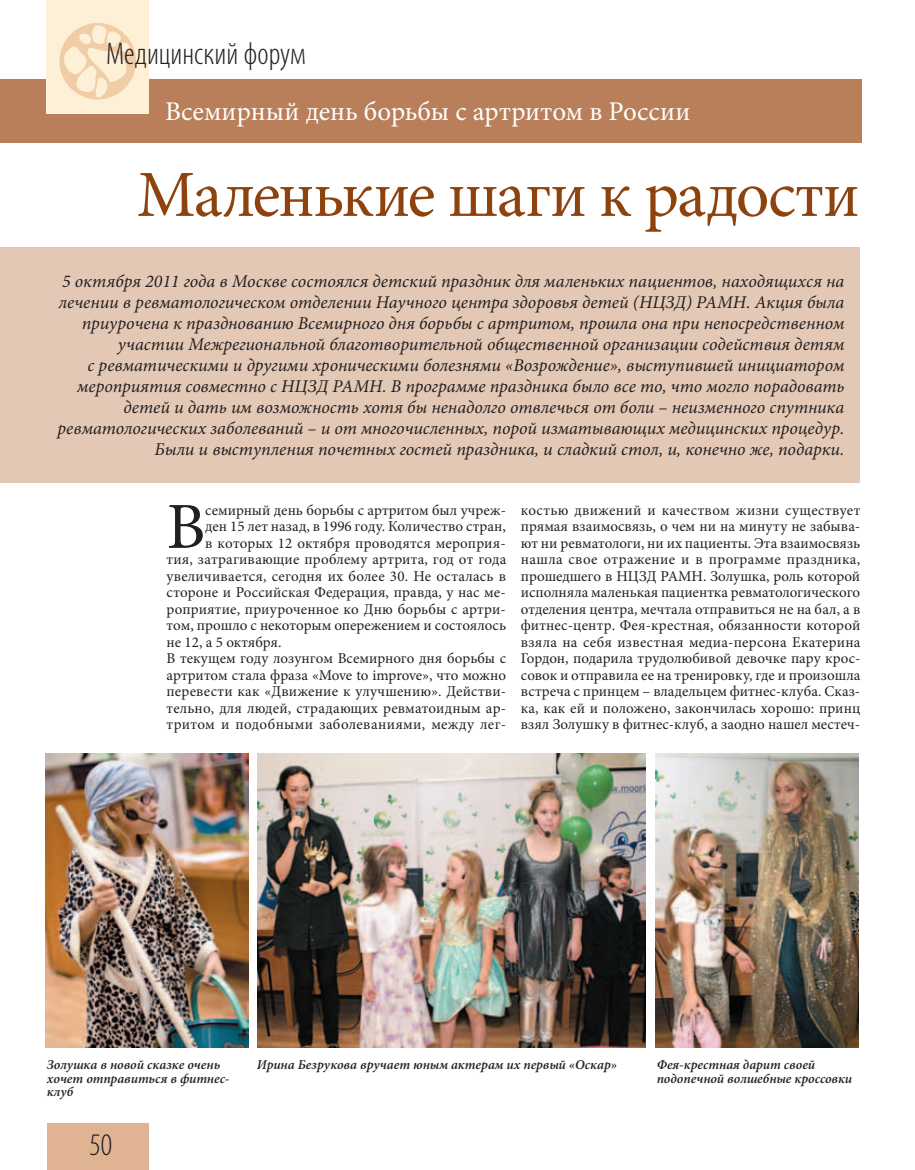
<style>
.page{position:relative;width:915px;height:1170px;background:#fff}
.page>*{position:absolute;margin:0;border:0;box-sizing:border-box;transform-origin:0 0}
.t1{font:66px "Minion Pro";letter-spacing:-.025em;color:#8e430f}
.t2{font:65.7px "Minion Pro";color:#231f20}
.t3{font:300 condensed 31.5px "Myriad Pro";color:#231f20}
.t4{font:27px "Minion Pro";letter-spacing:.005em;color:#fff}
.t5{font:italic 18px/21px "Minion Pro";color:#231f20;text-align:right}
.t6{font:15px/16.5px "Minion Pro";letter-spacing:.01em;color:#231f20;text-align:justify}
.t7{font:italic 600 13.5px/13.5px "Minion Pro";color:#231f20}
</style>
<div class="page">
<div style="left:0;top:79px;width:860px;height:64px;background:#b87f5a"></div>
<div style="left:47px;top:1123px;width:101px;height:46px;background:#e0b493"></div>
<div style="left:47px;top:0;width:102px;height:113px;background:#fef0d6"></div>
<div style="left:59px;top:23px;width:77px;height:76px;background:#f0cca7;border-radius:50%"></div>
<svg style="left:63px;top:24px;width:69px;height:75px"></svg>
<div style="left:0;top:247px;width:859px;height:235px;background:#e3c8b5"></div>
<img style="left:46px;top:753px;width:202px;height:294px">
<img style="left:655px;top:753px;width:202px;height:294px">
<img style="left:258px;top:753px;width:387px;height:294px">
<h3 class="t3" style="left:106px;top:35px;width:201px">Медицинский форум</h3>
<h3 class="t4" style="left:165px;top:93px;width:526px">Всемирный день борьбы с артритом в России</h3>
<h1 class="t1" style="left:137px;top:151px;width:724px">Маленькие шаги к радости</h1>
<p class="t5" style="left:57px;top:271px;width:788px">5 октября 2011 года в Москве состоялся детский праздник для маленьких пациентов, находящихся на лечении в ревматологическом отделении Научного центра здоровья детей (НЦЗД) РАМН. Акция была приурочена к празднованию Всемирного дня борьбы с артритом, прошла она при непосредственном участии Межрегиональной благотворительной общественной организации содействия детям<br>с ревматическими и другими хроническими болезнями «Возрождение», выступившей инициатором мероприятия совместно с НЦЗД РАМН. В программе праздника было все то, что могло порадовать детей и дать им возможность хотя бы ненадолго отвлечься от боли – неизменного спутника ревматологических заболеваний – и от многочисленных, порой изматывающих медицинских процедур.<br>Были и выступления почетных гостей праздника, и сладкий стол, и, конечно же, подарки.</p>
<h2 class="t2" style="left:166px;top:483px;width:40px">В</h2>
<p class="t6" style="left:205px;top:502px;width:302px">семирный день борьбы с артритом был учреж-</p>
<p class="t6" style="left:205px;top:518px;width:302px">ден 15 лет назад, в 1996 году. Количество стран,</p>
<p class="t6" style="left:205px;top:535px;width:302px">в которых 12 октября проводятся мероприя-</p>
<p class="t6" style="left:166px;top:551px;width:341px">тия, затрагивающие проблему артрита, год от года</p>
<p class="t6" style="left:166px;top:568px;width:341px">увеличивается, сегодня их более 30. Не осталась в</p>
<p class="t6" style="left:166px;top:584px;width:340px">стороне и Российская Федерация, правда, у нас ме-</p>
<p class="t6" style="left:166px;top:601px;width:341px">роприятие, приуроченное ко Дню борьбы с артри-</p>
<p class="t6" style="left:166px;top:617px;width:341px">том, прошло с некоторым опережением и состоялось</p>
<p class="t6" style="left:166px;top:634px;width:116px">не 12, а 5 октября.</p>
<p class="t6" style="left:166px;top:650px;width:341px">В текущем году лозунгом Всемирного дня борьбы с</p>
<p class="t6" style="left:166px;top:667px;width:341px">артритом стала фраза «Move to improve», что можно</p>
<p class="t6" style="left:166px;top:683px;width:341px">перевести как «Движение к улучшению». Действи-</p>
<p class="t6" style="left:166px;top:700px;width:341px">тельно, для людей, страдающих ревматоидным ар-</p>
<p class="t6" style="left:166px;top:716px;width:341px">тритом и подобными заболеваниями, между лег-</p>
<p class="t6" style="left:520px;top:502px;width:341px">костью движений и качеством жизни существует прямая взаимосвязь, о чем ни на минуту не забыва&shy;ют ни ревматологи, ни их пациенты. Эта взаимосвязь нашла свое отражение и в программе праздника, прошедшего в НЦЗД РАМН. Золушка, роль которой исполняла маленькая пациентка ревматологического отделения центра, мечтала отправиться не на бал, а в фитнес-центр. Фея-крестная, обязанности которой взяла на себя известная медиа-персона Екатерина Гордон, подарила трудолюбивой девочке пару крос&shy;совок и отправила ее на тренировку, где и произошла встреча с принцем – владельцем фитнес-клуба. Сказ&shy;ка, как ей и положено, закончилась хорошо: принц взял Золушку в фитнес-клуб, а заодно нашел местеч-</p>
<p class="t7" style="left:47px;top:1057px;width:175px">Золушка в новой сказке очень</p>
<p class="t7" style="left:256px;top:1057px;width:362px">Ирина Безрукова вручает юным актерам их первый «Оскар»</p>
<p class="t7" style="left:47px;top:1071px;width:184px">хочет отправиться в фитнес&shy;клуб</p>
<h3 class="t3" style="left:89px;top:1126px;width:24px">50</h3>
<p class="t7" style="left:656px;top:1057px;width:197px">Фея-крестная дарит своей подопечной волшебные кроссовки</p>
</div>
